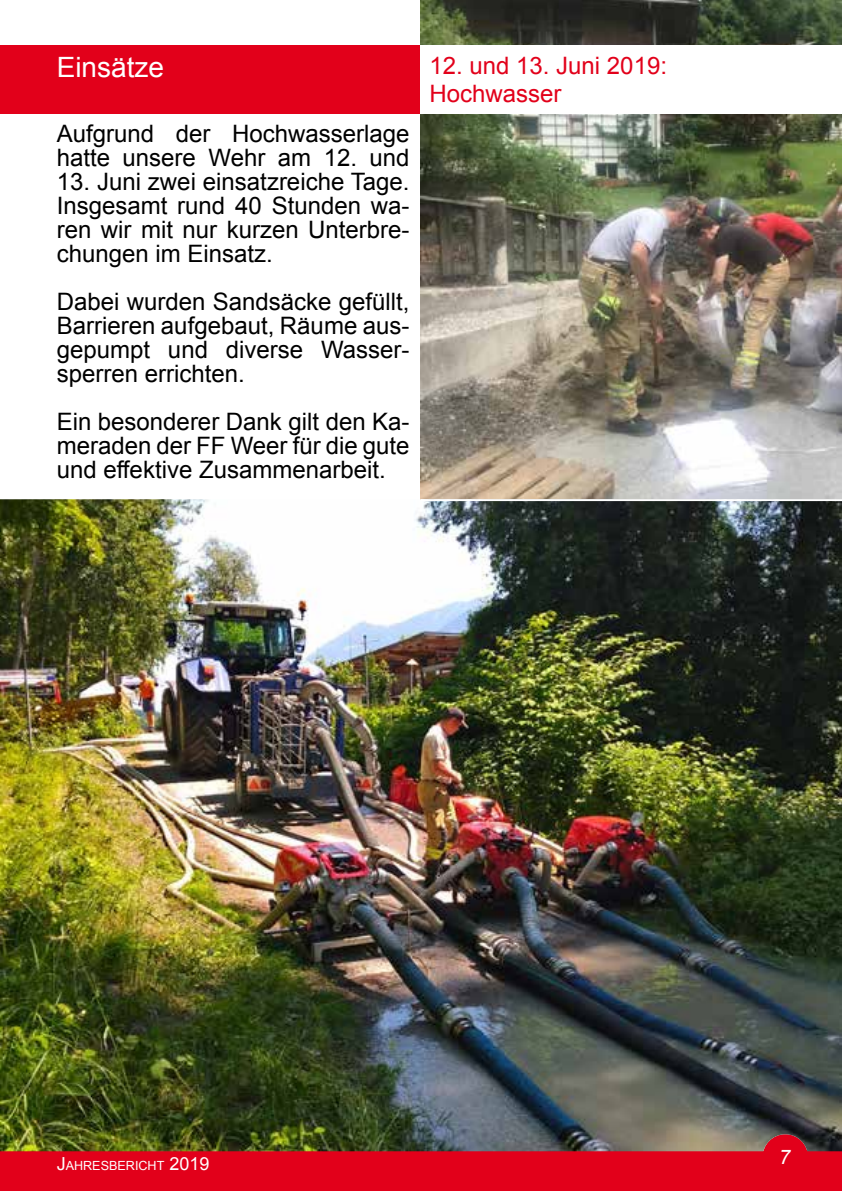
<style>
.page{position:relative;width:842px;height:1191px;background:#fff}
.page>*{position:absolute;margin:0;border:0;box-sizing:border-box;transform-origin:0 0}
.t1{font:28px "Arial";color:#fff}
.t2{font:24px/24px "Arial";color:#000;text-align:justify}
.t3{font:24px/28px "Arial";color:#e2001a}
.t4{font:italic 20px "Arial";color:#fff}
.t5{font:12.6px "Arial";color:#fff}
.s1{font-size:18px}
</style>
<div class="page">
<div style="left:0;top:1151px;width:842px;height:40px;background:#e2001a"></div>
<img style="left:421px;top:0;width:421px;height:499px">
<div style="left:0;top:46px;width:421px;height:68px;background:#e2001a"></div>
<div style="left:421px;top:45px;width:421px;height:68px;background:#fff"></div>
<img style="left:0;top:499px;width:842px;height:652px">
<hr style="left:421px;top:499px;width:421px;height:2px;background:#fff">
<p class="t1" style="left:57px;top:49px;width:109px">Einsätze</p>
<p class="t3" style="left:429px;top:52px;width:239px">12. und 13. Juni 2019:<br>Hochwasser</p>
<p class="t2" style="left:57px;top:122px;width:354px">Aufgrund der Hochwasserlage hatte unsere Wehr am 12. und</p>
<p class="t2" style="left:57px;top:170px;width:354px">13. Juni zwei einsatzreiche Tage.<br>Insgesamt rund 40 Stunden wa&shy;ren wir mit nur kurzen Unterbre&shy;chungen im Einsatz.</p>
<p class="t2" style="left:57px;top:290px;width:354px">Dabei wurden Sandsäcke gefüllt, Barrieren aufgebaut, Räume aus&shy;gepumpt und diverse Wasser&shy;sperren errichten.</p>
<p class="t2" style="left:57px;top:410px;width:354px">Ein besonderer Dank gilt den Ka&shy;meraden der FF Weer für die gute und effektive Zusammenarbeit.</p>
<p class="t5" style="left:57px;top:1157px;width:154px"><span class="s1">J</span>AHRESBERICHT <span class="s1">2019</span></p>
<p class="t4" style="left:779px;top:1144px;width:13px">7</p>
</div>
